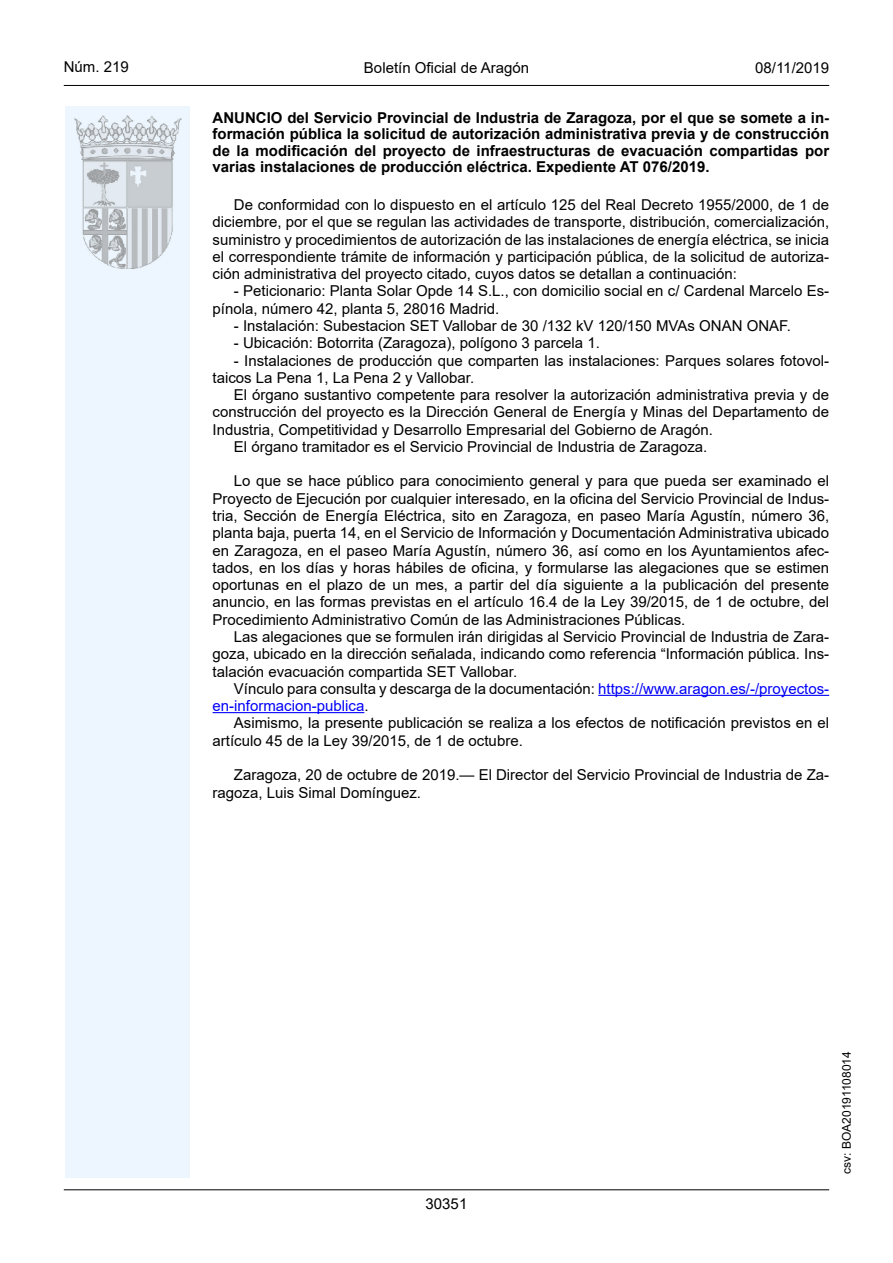
<style>
.page{position:relative;width:893px;height:1263px;background:#fff}
.page>*{position:absolute;margin:0;border:0;box-sizing:border-box;transform-origin:0 0}
.inicio_de_parrafo{font:15px/17.2px "Arial";color:#000;text-align:justify}
.Titulo_text{font:15px/16.5px "Arial Bold MT2";color:#000;text-align:justify}
.inicio_de_parrafo-2{font:15px/17.2px "Arial";color:#0200fa}
.t1{font:15px "Arial MT2";color:#000}
.t2{font:12px "Arial MT2";color:#000}
.s1{font-family:"Arial";font-weight:700}
.s2{color:#000}
.s3{font-family:"Arial MT2";color:#000}
</style>
<div class="page">
<div style="left:65px;top:106px;width:125px;height:1072px;background:#edf6fe"></div>
<img style="left:75px;top:115px;width:106px;height:153px">
<hr style="left:64px;top:85px;width:765px;height:1px;background:#000">
<hr style="left:64px;top:1189px;width:765px;height:1px;background:#000">
<hr style="left:598px;top:695px;width:231px;height:1px;background:#0200fa">
<hr style="left:213px;top:712px;width:151px;height:1px;background:#0200fa">
<p class="t1" style="left:64px;top:57px;width:67px">Núm. 219</p>
<p class="inicio_de_parrafo" style="left:364px;top:59px;width:167px">Boletín Oficial de Aragón</p>
<p class="t1" style="left:755px;top:57px;width:75px">08/11/2019</p>
<p class="Titulo_text" style="left:213px;top:110px;width:618px">ANUNCIO del Servicio Provincial de Industria de Zaragoza, por el que se somete a in&shy;formación pública la solicitud de autorización administrativa previa y de construcción <span class="s1">de la modificación del proyecto de infraestructuras de evacuación compartidas por </span>varias instalaciones de producción eléctrica. Expediente AT 076/2019.</p>
<p class="inicio_de_parrafo" style="left:213px;top:196px;width:618px;text-indent:21px">De conformidad con lo dispuesto en el artículo 125 del Real Decreto 1955/2000, de 1 de diciembre, por el que se regulan las actividades de transporte, distribución, comercialización, suministro y procedimientos de autorización de las instalaciones de energía eléctrica, se inicia el correspondiente trámite de información y participación pública, de la solicitud de autoriza&shy;ción administrativa del proyecto citado, cuyos datos se detallan a continuación:</p>
<p class="inicio_de_parrafo" style="left:213px;top:282px;width:618px;text-indent:21px">- Peticionario: Planta Solar Opde 14 S.L., con domicilio social en c/ Cardenal Marcelo Es&shy;pínola, número 42, planta 5, 28016 Madrid.</p>
<p class="inicio_de_parrafo" style="left:234px;top:317px;width:558px">- Instalación: Subestacion SET Vallobar de 30 /132 kV 120/150 MVAs ONAN ONAF.</p>
<p class="inicio_de_parrafo" style="left:234px;top:334px;width:367px">- Ubicación: Botorrita (Zaragoza), polígono 3 parcela 1.</p>
<p class="inicio_de_parrafo" style="left:213px;top:351px;width:618px;text-indent:21px">- Instalaciones de producción que comparten las instalaciones: Parques solares fotovol&shy;taicos La Pena 1, La Pena 2 y Vallobar.</p>
<p class="inicio_de_parrafo" style="left:213px;top:386px;width:618px;text-indent:21px">El órgano sustantivo competente para resolver la autorización administrativa previa y de construcción del proyecto es la Dirección General de Energía y Minas del Departamento de Industria, Competitividad y Desarrollo Empresarial del Gobierno de Aragón.</p>
<p class="inicio_de_parrafo" style="left:234px;top:438px;width:475px">El órgano tramitador es el Servicio Provincial de Industria de Zaragoza.</p>
<p class="inicio_de_parrafo" style="left:213px;top:472px;width:618px;text-indent:21px">Lo que se hace público para conocimiento general y para que pueda ser examinado el Proyecto de Ejecución por cualquier interesado, en la oficina del Servicio Provincial de Indus&shy;tria, Sección de Energía Eléctrica, sito en Zaragoza, en paseo María Agustín, número 36, planta baja, puerta 14, en el Servicio de Información y Documentación Administrativa ubicado en Zaragoza, en el paseo María Agustín, número 36, así como en los Ayuntamientos afec&shy;tados, en los días y horas hábiles de oficina, y formularse las alegaciones que se estimen oportunas en el plazo de un mes, a partir del día siguiente a la publicación del presente anuncio, en las formas previstas en el artículo 16.4 de la Ley 39/2015, de 1 de octubre, del Procedimiento Administrativo Común de las Administraciones Públicas.</p>
<p class="inicio_de_parrafo" style="left:213px;top:628px;width:618px;text-indent:21px">Las alegaciones que se formulen irán dirigidas al Servicio Provincial de Industria de Zara&shy;goza, ubicado en la dirección señalada, indicando como referencia “Información pública. Ins&shy;talación evacuación compartida SET Vallobar.</p>
<p class="inicio_de_parrafo-2" style="left:213px;top:680px;width:618px;text-indent:21px"><span class="s2">Vínculo para consulta y descarga de la documentación:</span> https://www.aragon.es/-/proyectos&shy;en-informacion-publica<span class="s3">.</span></p>
<p class="inicio_de_parrafo" style="left:213px;top:714px;width:618px;text-indent:21px">Asimismo, la presente publicación se realiza a los efectos de notificación previstos en el artículo 45 de la Ley 39/2015, de 1 de octubre.</p>
<p class="inicio_de_parrafo" style="left:213px;top:766px;width:618px;text-indent:21px">Zaragoza, 20 de octubre de 2019.— El Director del Servicio Provincial de Industria de Za&shy;ragoza, Luis Simal Domínguez.</p>
<p class="t1" style="left:426px;top:1193px;width:43px">30351</p>
<p class="t2" style="left:838px;top:1174px;width:124px;rotate:-90deg">csv: BOA20191108014</p>
</div>
